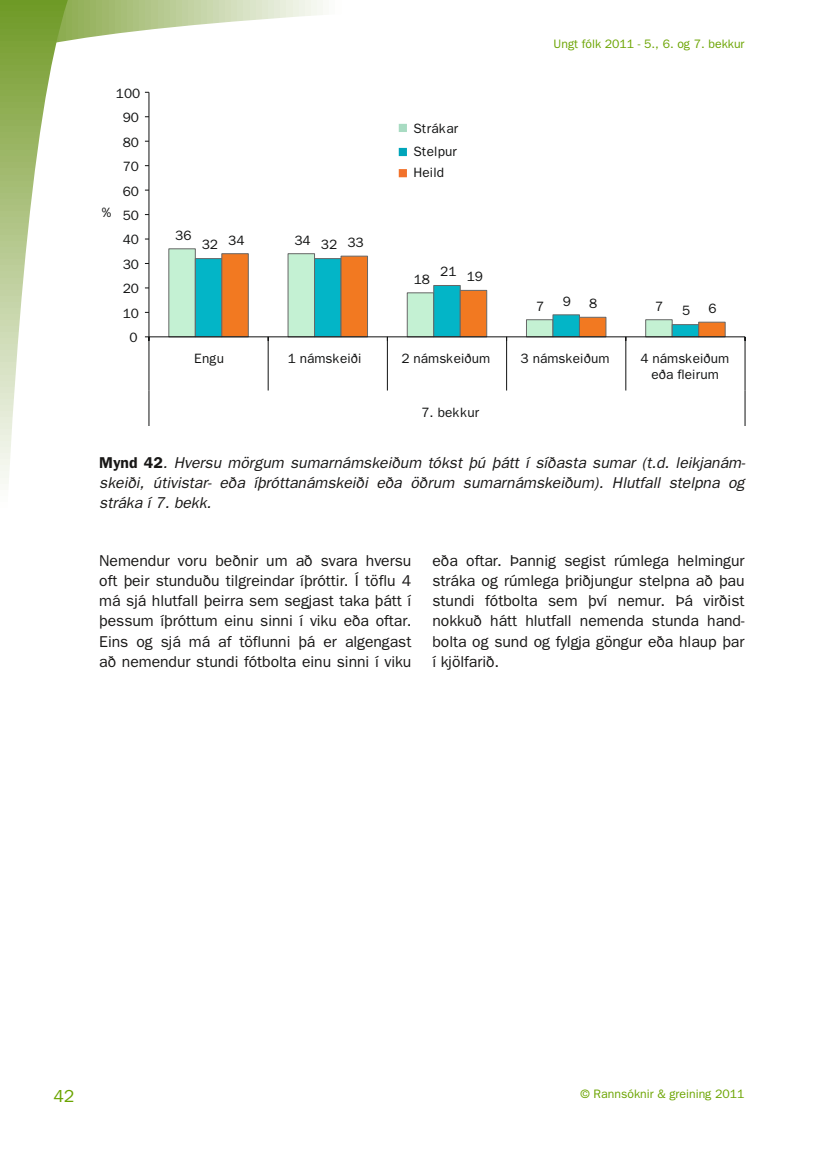
<style>
.page{position:relative;width:819px;height:1166px;background:#fff}
.page>*{position:absolute;margin:0;border:0;box-sizing:border-box;transform-origin:0 0}
.t1{font:17.5px "Franklin Gothic";color:#6ba400}
.t2{font:15.75px/20.1px "Franklin Gothic";letter-spacing:-.005em;color:#181716;text-align:justify}
.t3{font:italic 15.75px/20.1px "Franklin Gothic";letter-spacing:-.005em;color:#181716;text-align:justify}
.t4{font:13.47px/15.8px "Franklin Gothic";color:#111212;text-align:center}
.t5{font:12.25px "Franklin Gothic";color:#6ba400}
.s1{font-weight:600;font-style:normal}
</style>
<div class="page">
<svg style="left:68px;top:0;width:20px;height:41px"></svg>
<svg style="left:88px;top:0;width:235px;height:38px"></svg>
<svg style="left:0;top:0;width:68px;height:484px"></svg>
<svg style="left:168px;top:248px;width:28px;height:88px;background:#bee8cc"></svg>
<div style="left:195px;top:258px;width:26px;height:78px;background:#03b5c7"></div>
<svg style="left:221px;top:253px;width:504px;height:83px"></svg>
<hr style="left:149px;top:92px;width:1px;height:245px;background:#111212">
<hr style="left:149px;top:336px;width:596px;height:1px;background:#111212">
<svg style="left:145px;top:336px;width:5px;height:5px"></svg>
<hr style="left:149px;top:337px;width:1px;height:53px;background:#111212">
<hr style="left:268px;top:337px;width:1px;height:53px;background:#111212">
<hr style="left:387px;top:337px;width:1px;height:53px;background:#111212">
<hr style="left:506px;top:337px;width:1px;height:53px;background:#111212">
<hr style="left:625px;top:337px;width:1px;height:53px;background:#111212">
<hr style="left:744px;top:337px;width:1px;height:53px;background:#111212">
<hr style="left:149px;top:390px;width:1px;height:36px;background:#111212">
<hr style="left:744px;top:390px;width:1px;height:36px;background:#111212">
<div style="left:399px;top:125px;width:7px;height:6px;background:#a8dbc2"></div>
<div style="left:399px;top:124px;width:8px;height:8px;border:1px solid #a8dbc2"></div>
<div style="left:399px;top:149px;width:7px;height:6px;background:#00a5ba"></div>
<div style="left:399px;top:148px;width:8px;height:8px;border:1px solid #00a5ba"></div>
<div style="left:399px;top:170px;width:7px;height:7px;background:#f2722b"></div>
<div style="left:399px;top:169px;width:8px;height:8px;border:1px solid #f2722b"></div>
<p class="t4" style="left:116px;top:85px;width:26px">100</p>
<p class="t4" style="left:123px;top:110px;width:18px">90</p>
<p class="t4" style="left:123px;top:134px;width:18px">80</p>
<p class="t4" style="left:123px;top:159px;width:18px">70</p>
<p class="t4" style="left:102px;top:205px;width:11px">%</p>
<p class="t4" style="left:123px;top:183px;width:18px">60</p>
<p class="t4" style="left:123px;top:208px;width:18px">50</p>
<p class="t4" style="left:123px;top:232px;width:18px">40</p>
<p class="t4" style="left:123px;top:256px;width:18px">30</p>
<p class="t4" style="left:123px;top:281px;width:18px">20</p>
<p class="t4" style="left:123px;top:305px;width:18px">10</p>
<p class="t4" style="left:129px;top:330px;width:10px">0</p>
<p class="t4" style="left:175px;top:227px;width:18px">36</p>
<p class="t4" style="left:228px;top:232px;width:18px">34</p>
<p class="t4" style="left:347px;top:235px;width:18px">33</p>
<p class="t4" style="left:294px;top:232px;width:18px">34</p>
<p class="t4" style="left:202px;top:237px;width:18px">32</p>
<p class="t4" style="left:321px;top:237px;width:18px">32</p>
<p class="t4" style="left:413px;top:117px;width:46px;line-height:22.8px;text-align:left">Strákar<br>Stelpur</p>
<p class="t4" style="left:413px;top:165px;width:32px">Heild</p>
<p class="t4" style="left:413px;top:271px;width:18px">18</p>
<p class="t4" style="left:440px;top:264px;width:18px">21</p>
<p class="t4" style="left:466px;top:269px;width:18px">19</p>
<p class="t5" style="left:553px;top:36px;width:192px">Ungt fólk 2011 - 5., 6. og 7. bekkur</p>
<p class="t4" style="left:562px;top:293px;width:10px">9</p>
<p class="t4" style="left:589px;top:296px;width:10px">8</p>
<p class="t4" style="left:536px;top:298px;width:10px">7</p>
<p class="t4" style="left:655px;top:298px;width:10px">7</p>
<p class="t4" style="left:682px;top:303px;width:10px">5</p>
<p class="t4" style="left:708px;top:301px;width:10px">6</p>
<p class="t4" style="left:194px;top:351px;width:32px">Engu</p>
<p class="t4" style="left:288px;top:350px;width:75px">1 námskeiði</p>
<p class="t4" style="left:401px;top:350px;width:90px">2 námskeiðum</p>
<p class="t4" style="left:520px;top:350px;width:90px">3 námskeiðum</p>
<p class="t4" style="left:640px;top:351px;width:90px">4 námskeiðum eða fleirum</p>
<p class="t4" style="left:421px;top:404px;width:59px">7. bekkur</p>
<p class="t3" style="left:99px;top:452px;width:647px"><span class="s1">Mynd 42</span>. Hversu mörgum sumarnámskeiðum tókst þú þátt í síðasta sumar (t.d. leikjanám&shy;skeiði, útivistar- eða íþróttanámskeiði eða öðrum sumarnámskeiðum). Hlutfall stelpna og stráka í 7. bekk.</p>
<p class="t2" style="left:99px;top:550px;width:313px">Nemendur voru beðnir um að svara hversu oft þeir stunduðu tilgreindar íþróttir. Í töflu 4 má sjá hlutfall þeirra sem segjast taka þátt í þessum íþróttum einu sinni í viku eða oftar.<br>Eins og sjá má af töflunni þá er algengast að nemendur stundi fótbolta einu sinni í viku</p>
<p class="t2" style="left:432px;top:550px;width:313px">eða oftar. Þannig segist rúmlega helmingur stráka og rúmlega þriðjungur stelpna að þau stundi fótbolta sem því nemur. Þá virðist nokkuð hátt hlutfall nemenda stunda hand&shy;bolta og sund og fylgja göngur eða hlaup þar í kjölfarið.</p>
<p class="t1" style="left:53px;top:1086px;width:22px">42</p>
<p class="t5" style="left:580px;top:1086px;width:165px">© Rannsóknir &amp; greining 2011</p>
</div>
